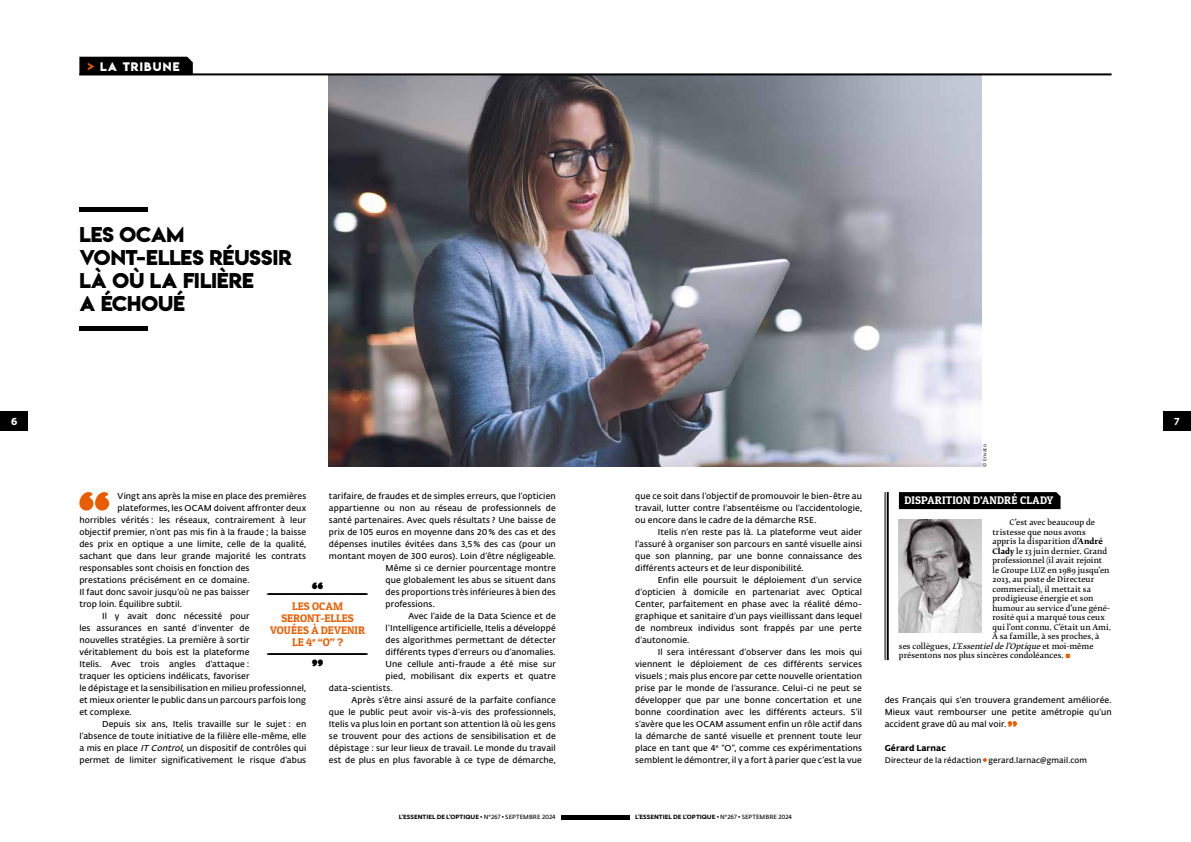
<style>
.page{position:relative;width:1191px;height:842px;background:#fff}
.page>*{position:absolute;margin:0;border:0;box-sizing:border-box;transform-origin:0 0}
.t1{font:19px/23px "Lemon Milkbold";color:#000}
.t2{font:11px "Fedra Sans Alt Pro Bold LF";color:#000}
.t3{font:11px/12px "Patua One";letter-spacing:.005em;color:#eb5c00;text-align:center}
.t4{font:11px "Patua One";letter-spacing:.015em;color:#fff}
.t5{font:11px "Lemon Milkbold";letter-spacing:.105em;color:#fff}
.t6{font:10px "Fedra Sans Alt Pro Bold LF";color:#fff}
.t7{font:8.5px/12px "Fedra Sans Alt Pro Demi LF";letter-spacing:.01em;color:#000;text-align:justify}
.t8{font:8.5px "Fedra Sans Alt Pro Bold LF";letter-spacing:.01em;color:#000}
.t9{font:8px "Fedra Sans Alt Pro Demi LF";letter-spacing:.01em;color:#000}
.t10{font:7.5px "Fedra Serif B Pro Demi";letter-spacing:.01em;color:#000}
.t11{font:6px "Fedra Sans Alt Pro Bold LF";letter-spacing:.005em;color:#000}
.t12{font:5px "Fedra Sans Alt Pro Book LF";letter-spacing:.02em;color:#000}
.s1{color:#eb5c00}
.s2{font-style:italic}
.s3{font-family:"Fedra Sans Alt Pro Demi LF"}
.s4{font-family:"Fedra Serif B Pro";font-weight:700}
</style>
<div class="page">
<div style="left:0;top:411px;width:28px;height:20px;background:#000"></div>
<div style="left:1162px;top:411px;width:29px;height:20px;background:#000"></div>
<hr style="left:595px;top:815px;width:34px;height:4px;background:#000">
<hr style="left:561px;top:815px;width:34px;height:4px;background:#000">
<img style="left:329px;top:75px;width:652px;height:392px">
<div style="left:79px;top:57px;width:114px;height:16px;background:#000"></div>
<hr style="left:79px;top:73px;width:1032px;height:2px;background:#000">
<hr style="left:79px;top:327px;width:68px;height:4px;background:#000">
<svg style="left:79px;top:492px;width:30px;height:19px"></svg>
<hr style="left:79px;top:208px;width:68px;height:4px;background:#000">
<hr style="left:886px;top:492px;width:2px;height:168px;background:#000">
<hr style="left:884px;top:492px;width:1px;height:168px;background:#000">
<div style="left:899px;top:492px;width:161px;height:17px;background:#000"></div>
<img style="left:899px;top:519px;width:82px;height:114px">
<svg style="left:1007px;top:721px;width:10px;height:6px"></svg>
<p class="t5" style="left:88px;top:59px;width:93px"><span class="s1">&gt;</span> LA TRIBUNE</p>
<h1 class="t1" style="left:79px;top:223px;width:214px">LES OCAM<br>VONT-ELLES RÉUSSIR<br>LÀ OÙ LA FILIÈRE<br>A ÉCHOUÉ</h1>
<p class="t6" style="left:11px;top:413px;width:8px">6</p>
<p class="t6" style="left:1174px;top:413px;width:6px">7</p>
<p class="t7" style="left:118px;top:489px;width:190px">Vingt ans après la mise en place des premières</p>
<p class="t7" style="left:118px;top:501px;width:190px">plateformes, les OCAM doivent affronter deux</p>
<p class="t7" style="left:79px;top:513px;width:228px">horribles vérités : les réseaux, contrairement à leur</p>
<p class="t7" style="left:79px;top:525px;width:228px">objectif premier, n’ont pas mis fin à la fraude ; la baisse</p>
<p class="t7" style="left:79px;top:537px;width:228px">des prix en optique a une limite, celle de la qualité,</p>
<p class="t7" style="left:79px;top:549px;width:228px">sachant que dans leur grande majorité les contrats</p>
<p class="t7" style="left:79px;top:561px;width:172px">responsables sont choisis en fonction des</p>
<p class="t7" style="left:79px;top:573px;width:172px">prestations précisément en ce domaine.</p>
<p class="t7" style="left:79px;top:585px;width:172px">Il faut donc savoir jusqu’où ne pas baisser</p>
<p class="t7" style="left:79px;top:597px;width:104px">trop loin. Équilibre subtil.</p>
<p class="t7" style="left:102px;top:609px;width:149px">Il y avait donc nécessité pour</p>
<p class="t7" style="left:79px;top:621px;width:172px">les assurances en santé d’inventer de</p>
<p class="t7" style="left:79px;top:633px;width:172px">nouvelles stratégies. La première à sortir</p>
<p class="t7" style="left:79px;top:645px;width:172px">véritablement du bois est la plateforme</p>
<p class="t7" style="left:79px;top:657px;width:172px">Itelis. Avec trois angles d’attaque :</p>
<p class="t7" style="left:79px;top:669px;width:172px">traquer les opticiens indélicats, favoriser</p>
<p class="t7" style="left:79px;top:681px;width:228px">le dépistage et la sensibilisation en milieu professionnel,</p>
<p class="t7" style="left:79px;top:693px;width:228px">et mieux orienter le public dans un parcours parfois long</p>
<p class="t7" style="left:79px;top:705px;width:54px">et complexe.</p>
<p class="t7" style="left:102px;top:717px;width:206px">Depuis six ans, Itelis travaille sur le sujet : en</p>
<p class="t7" style="left:79px;top:729px;width:228px">l’absence de toute initiative de la filière elle-même, elle</p>
<p class="t7" style="left:79px;top:741px;width:228px">a mis en place <span class="s2">IT Control</span>, un dispositif de contrôles qui</p>
<p class="t7" style="left:79px;top:753px;width:228px">permet de limiter significativement le risque d’abus</p>
<p class="t7" style="left:329px;top:489px;width:228px">tarifaire, de fraudes et de simples erreurs, que l’opticien</p>
<p class="t7" style="left:329px;top:501px;width:228px">appartienne ou non au réseau de professionnels de</p>
<p class="t7" style="left:329px;top:513px;width:228px">santé partenaires. Avec quels résultats ? Une baisse de</p>
<p class="t7" style="left:329px;top:525px;width:228px">prix de 105 euros en moyenne dans 20% des cas et des</p>
<p class="t7" style="left:329px;top:537px;width:228px">dépenses inutiles évitées dans 3,5% des cas (pour un</p>
<p class="t7" style="left:329px;top:549px;width:228px">montant moyen de 300 euros). Loin d’être négligeable.</p>
<p class="t7" style="left:386px;top:561px;width:172px">Même si ce dernier pourcentage montre</p>
<p class="t7" style="left:386px;top:573px;width:172px">que globalement les abus se situent dans</p>
<p class="t7" style="left:386px;top:585px;width:172px">des proportions très inférieures à bien des</p>
<p class="t7" style="left:386px;top:597px;width:51px">professions.</p>
<p class="t7" style="left:408px;top:609px;width:149px">Avec l’aide de la Data Science et de</p>
<p class="t7" style="left:386px;top:621px;width:172px">l’Intelligence artificielle, Itelis a développé</p>
<p class="t7" style="left:386px;top:633px;width:172px">des algorithmes permettant de détecter</p>
<p class="t7" style="left:386px;top:645px;width:172px">différents types d’erreurs ou d’anomalies.</p>
<p class="t7" style="left:386px;top:657px;width:172px">Une cellule anti-fraude a été mise sur</p>
<p class="t7" style="left:386px;top:669px;width:172px">pied, mobilisant dix experts et quatre</p>
<p class="t7" style="left:329px;top:681px;width:65px">data-scientists.</p>
<p class="t7" style="left:351px;top:693px;width:206px">Après s’être ainsi assuré de la parfaite confiance</p>
<p class="t7" style="left:329px;top:705px;width:228px">que le public peut avoir vis-à-vis des professionnels,</p>
<p class="t7" style="left:329px;top:717px;width:228px">Itelis va plus loin en portant son attention là où les gens</p>
<p class="t7" style="left:329px;top:729px;width:228px">se trouvent pour des actions de sensibilisation et de</p>
<p class="t7" style="left:329px;top:741px;width:228px">dépistage : sur leur lieux de travail. Le monde du travail</p>
<p class="t7" style="left:329px;top:753px;width:228px">est de plus en plus favorable à ce type de démarche,</p>
<h1 class="t1" style="left:312px;top:579px;width:13px">“</h1>
<p class="t3" style="left:270px;top:599px;width:96px">LES OCAM<br>SERONT-ELLES<br>VOUÉES À DEVENIR<br>LE 4<sup>e</sup> “O” ?</p>
<p class="t2" style="left:266px;top:645px;width:104px">--------------------------------------------------------------------</p>
<h1 class="t1" style="left:312px;top:656px;width:13px">”</h1>
<p class="t2" style="left:266px;top:585px;width:104px">--------------------------------------------------------------------</p>
<p class="t7" style="left:635px;top:489px;width:228px">que ce soit dans l’objectif de promouvoir le bien-être au travail, lutter contre l’absentéisme ou l’accidentologie, ou encore dans le cadre de la démarche RSE.</p>
<p class="t7" style="left:635px;top:525px;width:228px;text-indent:23px">Itelis n’en reste pas là. La plateforme veut aider l’assuré à organiser son parcours en santé visuelle ainsi que son planning, par une bonne connaissance des différents acteurs et de leur disponibilité.</p>
<p class="t7" style="left:635px;top:573px;width:228px;text-indent:23px">Enfin elle poursuit le déploiement d’un service d’opticien à domicile en partenariat avec Optical Center, parfaitement en phase avec la réalité démo&shy;graphique et sanitaire d’un pays vieillissant dans lequel de nombreux individus sont frappés par une perte d’autonomie.</p>
<p class="t7" style="left:635px;top:645px;width:228px;text-indent:23px">Il sera intéressant d’observer dans les mois qui viennent le déploiement de ces différents services visuels ; mais plus encore par cette nouvelle orientation prise par le monde de l’assurance. Celui-ci ne peut se développer que par une bonne concertation et une bonne coordination avec les différents acteurs. S’il s’avère que les OCAM assument enfin un rôle actif dans la démarche de santé visuelle et prennent toute leur place en tant que 4<sup>e</sup> “O”, comme ces expérimentations semblent le démontrer, il y a fort à parier que c’est la vue</p>
<p class="t11" style="left:399px;top:812px;width:158px">L’ESSENTIEL DE L’OPTIQUE <span class="s3">• N°267 • SEPTEMBRE 2024</span></p>
<p class="t11" style="left:635px;top:812px;width:158px">L’ESSENTIEL DE L’OPTIQUE <span class="s3">• N°267 • SEPTEMBRE 2024</span></p>
<p class="t12" style="left:981px;top:467px;width:24px;rotate:-90deg">© Envato</p>
<p class="t4" style="left:904px;top:494px;width:150px">DISPARITION D’ANDRÉ CLADY</p>
<p class="t10" style="left:1009px;top:518px;width:87px">C’est avec beaucoup de</p>
<p class="t10" style="left:992px;top:528px;width:95px">tristesse que nous avons</p>
<p class="t10" style="left:992px;top:537px;width:112px">appris la disparition d’<span class="s4">André</span></p>
<p class="t10" style="left:992px;top:547px;width:116px"><span class="s4">Clady</span> le 13 juin dernier. Grand</p>
<p class="t10" style="left:992px;top:556px;width:111px">professionnel (il avait rejoint</p>
<p class="t10" style="left:992px;top:566px;width:118px">le Groupe LUZ en 1989 jusqu’en</p>
<p class="t10" style="left:992px;top:575px;width:103px">2013, au poste de Directeur</p>
<p class="t10" style="left:992px;top:585px;width:100px">commercial), il mettait sa</p>
<p class="t10" style="left:992px;top:594px;width:102px">prodigieuse énergie et son</p>
<p class="t10" style="left:992px;top:604px;width:119px">humour au service d’une géné-</p>
<p class="t10" style="left:992px;top:613px;width:114px">rosité qui a marqué tous ceux</p>
<p class="t10" style="left:992px;top:623px;width:120px">qui l’ont connu. C’était un Ami.</p>
<p class="t10" style="left:992px;top:632px;width:108px">À sa famille, à ses proches, à</p>
<p class="t10" style="left:899px;top:642px;width:196px">s e s c o l l è g u e s , <span class="s2">L’Essentieldel’Optique</span>e t m o i - m ê m e</p>
<p class="t10" style="left:899px;top:651px;width:174px">présentons nos plus sincères condoléances. <span class="s1">▪</span></p>
<p class="t7" style="left:884px;top:693px;width:228px">des Français qui s’en trouvera grandement améliorée.<br>Mieux vaut rembourser une petite amétropie qu’un accident grave dû au mal voir.</p>
<p class="t8" style="left:884px;top:741px;width:63px">Gérard Larnac</p>
<p class="t9" style="left:884px;top:754px;width:204px">Directeur de la rédaction <span class="s1">•</span> gerard.larnac@gmail.com</p>
</div>
